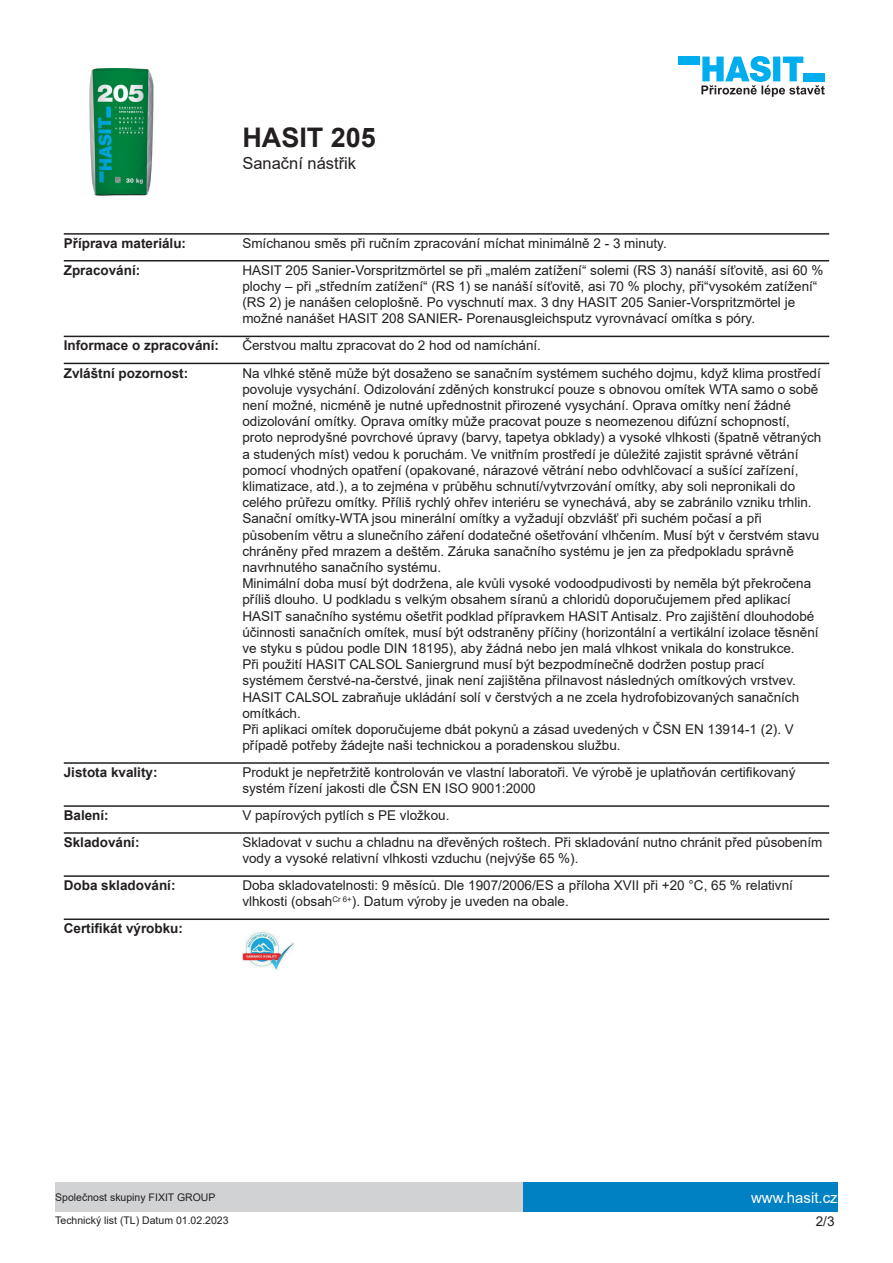
<style>
.page{position:relative;width:893px;height:1263px;background:#fff}
.page>*{position:absolute;margin:0;border:0;box-sizing:border-box;transform-origin:0 0}
.t1{font:700 27px "Arial";color:#231f20}
.t2{font:16.5px "Arial";color:#231f20}
.t3{font:15px "Arial";color:#fff}
.t4{font:13.5px/16.2px "Arial";color:#231f20}
.t5{font:700 13.5px "Arial";color:#231f20}
.t6{font:10.5px "Arial";color:#231f20}
</style>
<div class="page">
<img style="left:89px;top:68px;width:65px;height:128px">
<div style="left:679px;top:57px;width:21px;height:8px;background:#00aeef"></div>
<svg style="left:701px;top:56px;width:124px;height:41px"></svg>
<div style="left:523px;top:1182px;width:315px;height:30px;background:#0081c3"></div>
<div style="left:55px;top:1182px;width:468px;height:30px;background:#d1d2d4"></div>
<hr style="left:64px;top:233px;width:765px;height:2px;background:#231f20">
<hr style="left:64px;top:260px;width:765px;height:1px;background:#231f20">
<hr style="left:64px;top:336px;width:765px;height:1px;background:#231f20">
<hr style="left:64px;top:363px;width:765px;height:1px;background:#231f20">
<hr style="left:64px;top:762px;width:765px;height:2px;background:#231f20">
<hr style="left:64px;top:805px;width:765px;height:2px;background:#231f20">
<hr style="left:64px;top:832px;width:765px;height:2px;background:#231f20">
<hr style="left:64px;top:875px;width:765px;height:2px;background:#231f20">
<hr style="left:64px;top:918px;width:765px;height:2px;background:#231f20">
<img style="left:242px;top:930px;width:51px;height:40px">
<h1 class="t1" style="left:242px;top:119px;width:135px">HASIT 205</h1>
<p class="t2" style="left:242px;top:152px;width:115px">Sanační nástřik</p>
<p class="t5" style="left:64px;top:234px;width:124px">Příprava materiálu:</p>
<p class="t4" style="left:242px;top:235px;width:426px">Smíchanou směs při ručním zpracování míchat minimálně 2 - 3 minuty.</p>
<p class="t5" style="left:64px;top:261px;width:78px">Zpracování:</p>
<p class="t4" style="left:242px;top:262px;width:583px">HASIT 205 Sanier-Vorspritzmörtel se při „malém zatížení“ solemi (RS 3) nanáší síťovitě, asi 60 % plochy – při „středním zatížení“ (RS 1) se nanáší síťovitě, asi 70 % plochy, při“vysokém zatížení“ (RS 2) je nanášen celoplošně. Po vyschnutí max. 3 dny HASIT 205 Sanier-Vorspritzmörtel je možné nanášet HASIT 208 SANIER- Porenausgleichsputz vyrovnávací omítka s póry.</p>
<p class="t5" style="left:64px;top:336px;width:157px">Informace o zpracování:</p>
<p class="t4" style="left:242px;top:338px;width:300px">Čerstvou maltu zpracovat do 2 hod od namíchání.</p>
<p class="t5" style="left:64px;top:363px;width:126px">Zvláštní pozornost:</p>
<p class="t4" style="left:242px;top:365px;width:581px">Na vlhké stěně může být dosaženo se sanačním systémem suchého dojmu, když klima prostředí povoluje vysychání. Odizolování zděných konstrukcí pouze s obnovou omítek WTA samo o sobě není možné, nicméně je nutné upřednostnit přirozené vysychání. Oprava omítky není žádné odizolování omítky. Oprava omítky může pracovat pouze s neomezenou difúzní schopností, proto neprodyšné povrchové úpravy (barvy, tapetya obklady) a vysoké vlhkosti (špatně větraných a studených míst) vedou k poruchám. Ve vnitřním prostředí je důležité zajistit správné větrání pomocí vhodných opatření (opakované, nárazové větrání nebo odvhlčovací a sušící zařízení, klimatizace, atd.), a to zejména v průběhu schnutí/vytvrzování omítky, aby soli nepronikali do celého průřezu omítky. Příliš rychlý ohřev interiéru se vynechává, aby se zabránilo vzniku trhlin.<br>Sanační omítky-WTA jsou minerální omítky a vyžadují obzvlášť při suchém počasí a při působením větru a slunečního záření dodatečné ošetřování vlhčením. Musí být v čerstvém stavu chráněny před mrazem a deštěm. Záruka sanačního systému je jen za předpokladu správně navrhnutého sanačního systému.<br>Minimální doba musí být dodržena, ale kvůli vysoké vodoodpudivosti by neměla být překročena příliš dlouho. U podkladu s velkým obsahem síranů a chloridů doporučujemem před aplikací HASIT sanačního systému ošetřit podklad přípravkem HASIT Antisalz. Pro zajištění dlouhodobé účinnosti sanačních omítek, musí být odstraněny příčiny (horizontální a vertikální izolace těsnění ve styku s půdou podle DIN 18195), aby žádná nebo jen malá vlhkost vnikala do konstrukce.<br>Při použití HASIT CALSOL Saniergrund musí být bezpodmínečně dodržen postup prací systémem čerstvé-na-čerstvé, jinak není zajištěna přilnavost následných omítkových vrstvev.<br>HASIT CALSOL zabraňuje ukládání solí v čerstvých a ne zcela hydrofobizovaných sanačních omítkách.<br>Při aplikaci omítek doporučujeme dbát pokynů a zásad uvedených v ČSN EN 13914-1 (2). V případě potřeby žádejte naši technickou a poradenskou službu.</p>
<p class="t5" style="left:64px;top:763px;width:95px">Jistota kvality:</p>
<p class="t4" style="left:242px;top:764px;width:555px">Produkt je nepřetržitě kontrolován ve vlastní laboratoři. Ve výrobě je uplatňován certifikovaný systém řízení jakosti dle ČSN EN ISO 9001:2000</p>
<p class="t5" style="left:64px;top:806px;width:47px">Balení:</p>
<p class="t4" style="left:242px;top:807px;width:209px">V papírových pytlích s PE vložkou.</p>
<p class="t5" style="left:64px;top:833px;width:77px">Skladování:</p>
<p class="t4" style="left:242px;top:834px;width:582px">Skladovat v suchu a chladnu na dřevěných roštech. Při skladování nutno chránit před působením vody a vysoké relativní vlhkosti vzduchu (nejvýše 65 %).</p>
<p class="t5" style="left:64px;top:876px;width:113px">Doba skladování:</p>
<p class="t4" style="left:242px;top:877px;width:552px">Doba skladovatelnosti: 9 měsíců. Dle 1907/2006/ES a příloha XVII při +20 °C, 65 % relativní vlhkosti (obsah<sup>Cr</sup> <sup>6+</sup>). Datum výroby je uveden na obale.</p>
<p class="t5" style="left:64px;top:919px;width:121px">Certifikát výrobku:</p>
<p class="t6" style="left:55px;top:1190px;width:162px">Společnost skupiny FIXIT GROUP</p>
<p class="t3" style="left:751px;top:1187px;width:88px">www.hasit.cz</p>
<p class="t6" style="left:55px;top:1213px;width:175px">Technický list (TL) Datum 01.02.2023</p>
<p class="t4" style="left:816px;top:1213px;width:20px">2/3</p>
</div>
